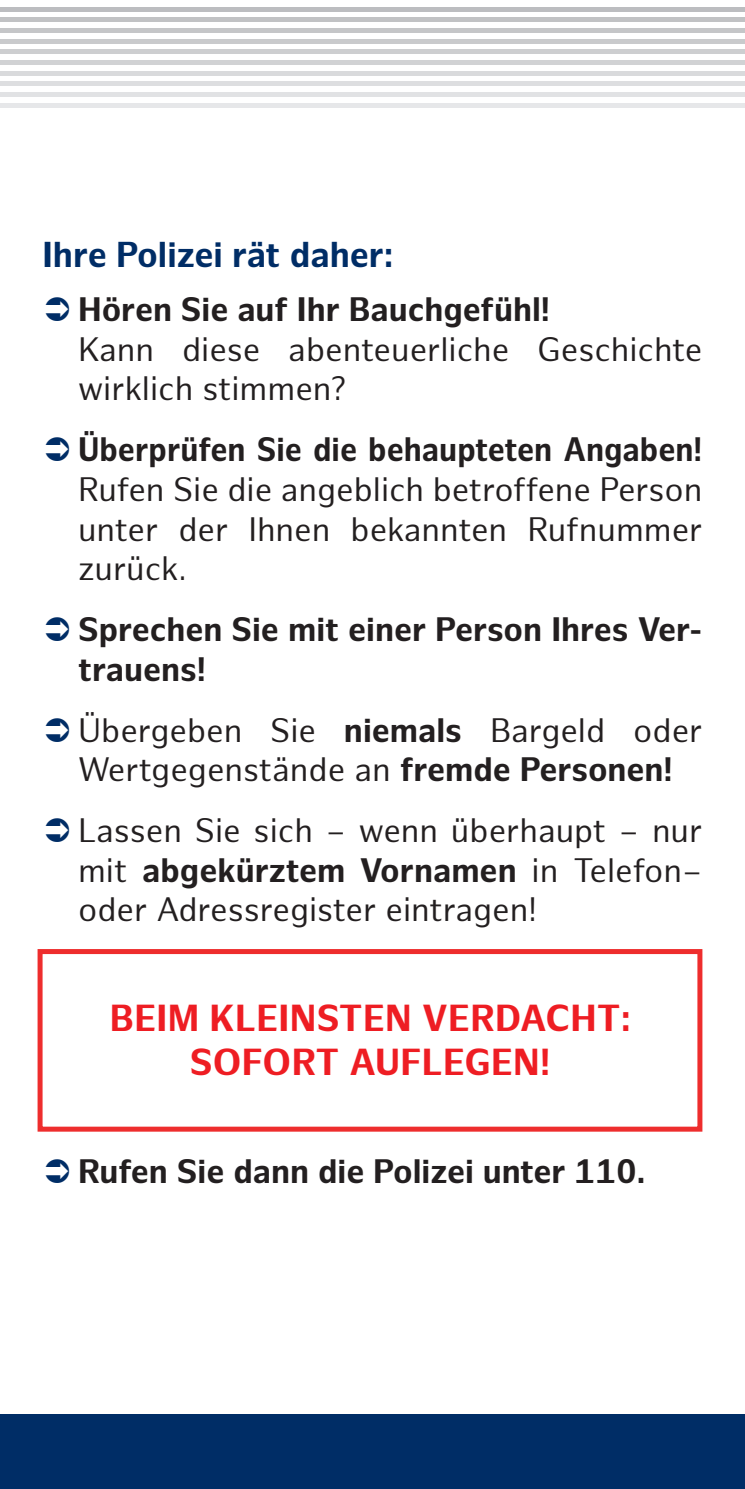
<style>
.page{position:relative;width:745px;height:1489px;background:#fff}
.page>*{position:absolute;margin:0;border:0;box-sizing:border-box;transform-origin:0 0}
.H1_Überschrift_1{font:700 36.5px "Hamburg Sans";letter-spacing:.01em;color:#ee1d23}
.H3_Überschrift_3{font:700 35px "Hamburg Sans";color:#002d66}
.t1{font:33px/39.5px "Hamburg Sans";color:#231f20}
.t2{font:700 33px/39.5px "Hamburg Sans";color:#231f20}
.s1{font-weight:700}
</style>
<div class="page">
<div style="left:0;top:1414px;width:744px;height:74px;background:#002d66"></div>
<hr style="left:0;top:103px;width:744px;height:4px;background:#e6e7e9">
<div style="left:0;top:92px;width:744px;height:5px;background:#e1e2e4"></div>
<div style="left:0;top:81px;width:744px;height:5px;background:#dddee0"></div>
<hr style="left:0;top:71px;width:744px;height:4px;background:#d9dadc">
<div style="left:0;top:60px;width:744px;height:5px;background:#d1d2d4"></div>
<hr style="left:0;top:50px;width:744px;height:4px;background:#cdced0">
<hr style="left:0;top:39px;width:744px;height:4px;background:#c9cacc">
<div style="left:0;top:28px;width:744px;height:5px;background:#c5c6c8"></div>
<hr style="left:0;top:18px;width:744px;height:4px;background:#c1c2c4">
<div style="left:0;top:7px;width:744px;height:5px;background:#bcbdc0"></div>
<div style="left:38px;top:949px;width:664px;height:182px;border:5px solid #ee2d2d"></div>
<h3 class="H3_Überschrift_3" style="left:43px;top:234px;width:352px">Ihre Polizei rät daher:</h3>
<p class="t1" style="left:78px;top:291px;width:625px"><span class="s1">Hören Sie auf Ihr Bauchgefühl!<br></span>Kann diese abenteuerliche Geschichte wirklich stimmen?</p>
<p class="t1" style="left:78px;top:431px;width:625px;text-align:justify"><span class="s1">Überprüfen Sie die behaupteten Angaben!<br></span>Rufen Sie die angeblich betroffene Person unter der Ihnen bekannten Rufnummer zurück.</p>
<p class="t2" style="left:78px;top:610px;width:625px">Sprechen Sie mit einer Person Ihres Ver&shy;trauens!</p>
<p class="t1" style="left:78px;top:711px;width:625px">Übergeben Sie <span class="s1">niemals</span> Bargeld oder<br>Wertgegenstände an <span class="s1">fremde Personen!</span></p>
<p class="t1" style="left:78px;top:812px;width:625px;text-align:justify">Lassen Sie sich – wenn überhaupt – nur mit <span class="s1">abgekürztem Vornamen</span> in Telefon– oder Adressregister eintragen!</p>
<h1 class="H1_Überschrift_1" style="left:110px;top:997px;width:522px">BEIM KLEINSTEN VERDACHT:</h1>
<h1 class="H1_Überschrift_1" style="left:190px;top:1041px;width:362px">SOFORT AUFLEGEN!</h1>
<p class="t2" style="left:78px;top:1152px;width:568px">Rufen Sie dann die Polizei unter 110.</p>
</div>
